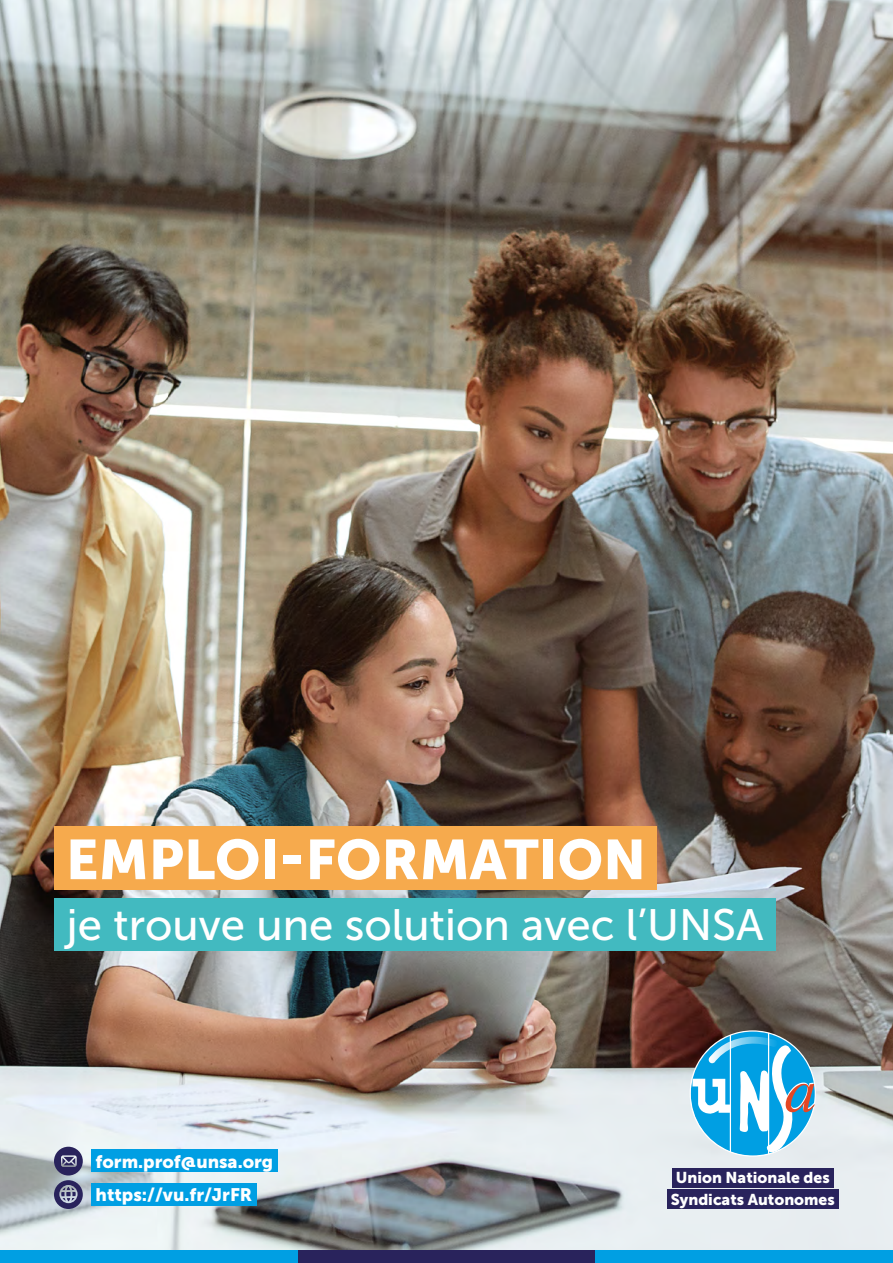
<style>
.page{position:relative;width:893px;height:1263px;background:#fff}
.page>*{position:absolute;margin:0;border:0;box-sizing:border-box;transform-origin:0 0}
.t1{font:55.5px "Museo Sans 900";color:#fff}
.t2{font:43.8px "Museo Sans 500";color:#fff}
.t3{font:18px "Museo Sans 900";color:#fff}
.t4{font:15.6px "Museo Sans 900";color:#fff}
</style>
<div class="page">
<img style="left:0;top:0;width:893px;height:1250px">
<div style="left:0;top:1250px;width:298px;height:13px;background:#009fe3"></div>
<div style="left:298px;top:1250px;width:297px;height:13px;background:#29235c"></div>
<div style="left:595px;top:1250px;width:298px;height:13px;background:#009fe3"></div>
<div style="left:55px;top:898px;width:721px;height:53px;background:#42bac0"></div>
<div style="left:91px;top:1183px;width:165px;height:22px;background:#009fe3"></div>
<div style="left:91px;top:1150px;width:187px;height:22px;background:#009fe3"></div>
<svg style="left:690px;top:1030px;width:126px;height:127px"></svg>
<div style="left:667px;top:1189px;width:171px;height:20px;background:#29235c"></div>
<div style="left:672px;top:1168px;width:161px;height:19px;background:#29235c"></div>
<div style="left:55px;top:826px;width:602px;height:64px;background:#f6aa4d"></div>
<svg style="left:54px;top:1147px;width:29px;height:62px"></svg>
<h1 class="t1" style="left:66px;top:828px;width:582px">EMPLOI-FORMATION</h1>
<h2 class="t2" style="left:67px;top:901px;width:698px">je trouve une solution avec l’UNSA</h2>
<p class="t3" style="left:96px;top:1151px;width:179px">form.prof@unsa.org</p>
<p class="t3" style="left:96px;top:1184px;width:158px">https://vu.fr/JrFR</p>
<p class="t4" style="left:676px;top:1169px;width:155px">Union Nationale des</p>
<p class="t4" style="left:671px;top:1191px;width:165px">Syndicats Autonomes</p>
</div>
